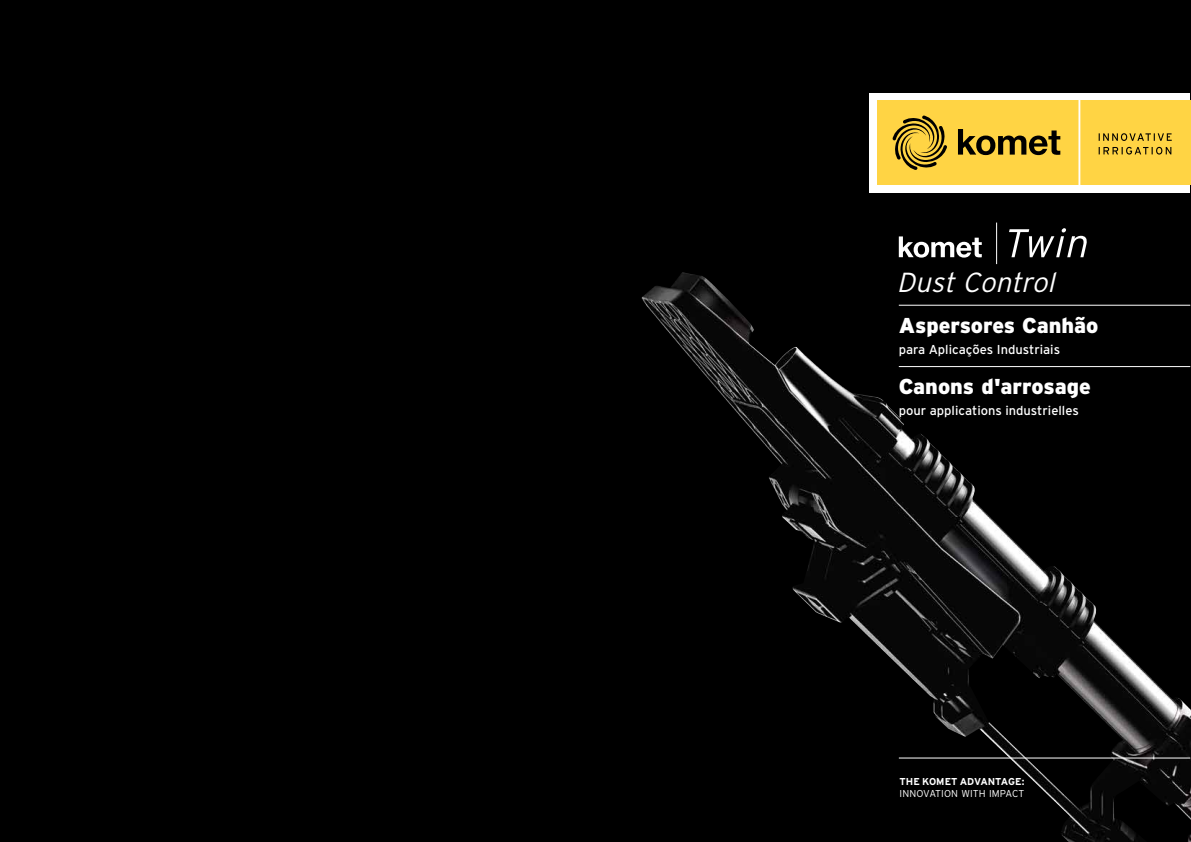
<style>
.page{position:relative;width:1191px;height:842px;background:#000}
.page>*{position:absolute;margin:0;border:0;box-sizing:border-box;transform-origin:0 0}
.t1{font:italic 300 27.6px "Interstate";color:#fff}
.t2{font:900 21.5px "Interstate";color:#fff}
.t3{font:12.9px "Interstate";color:#fff}
.t4{font:300 10px "Interstate";color:#fff}
.t5{font:700 10px "Interstate";letter-spacing:-.005em;color:#fff}
</style>
<div class="page">
<img style="left:641px;top:272px;width:550px;height:570px">
<div style="left:895px;top:220px;width:296px;height:200px;background:#000"></div>
<hr style="left:898px;top:305px;width:292px;height:1px;background:#fff">
<hr style="left:898px;top:366px;width:292px;height:1px;background:#fff">
<svg style="left:1009px;top:228px;width:78px;height:29px"></svg>
<hr style="left:996px;top:223px;width:1px;height:41px;background:#fff">
<svg style="left:898px;top:236px;width:83px;height:22px"></svg>
<hr style="left:899px;top:757px;width:291px;height:1px;background:#fff">
<div style="left:869px;top:93px;width:321px;height:100px;background:#fff"></div>
<div style="left:877px;top:100px;width:313px;height:85px;background:#ffd444"></div>
<hr style="left:1078px;top:96px;width:2px;height:94px;background:#fff">
<svg style="left:958px;top:129px;width:102px;height:26px"></svg>
<svg style="left:892px;top:116px;width:55px;height:54px"></svg>
<svg style="left:1098px;top:147px;width:73px;height:8px"></svg>
<svg style="left:1098px;top:133px;width:73px;height:8px"></svg>
<h1 class="t1" style="left:897px;top:266px;width:166px">DustControl</h1>
<h2 class="t2" style="left:898px;top:313px;width:201px">Aspersores Canhão</h2>
<p class="t3" style="left:898px;top:342px;width:163px">para Aplicações Industriais</p>
<h2 class="t2" style="left:898px;top:375px;width:193px">Canons d'arrosage</h2>
<p class="t3" style="left:898px;top:403px;width:181px">pour applications industrielles</p>
<p class="t5" style="left:899px;top:775px;width:126px">THE KOMET ADVANTAGE:</p>
<p class="t4" style="left:899px;top:787px;width:126px">INNOVATION WITH IMPACT</p>
</div>
